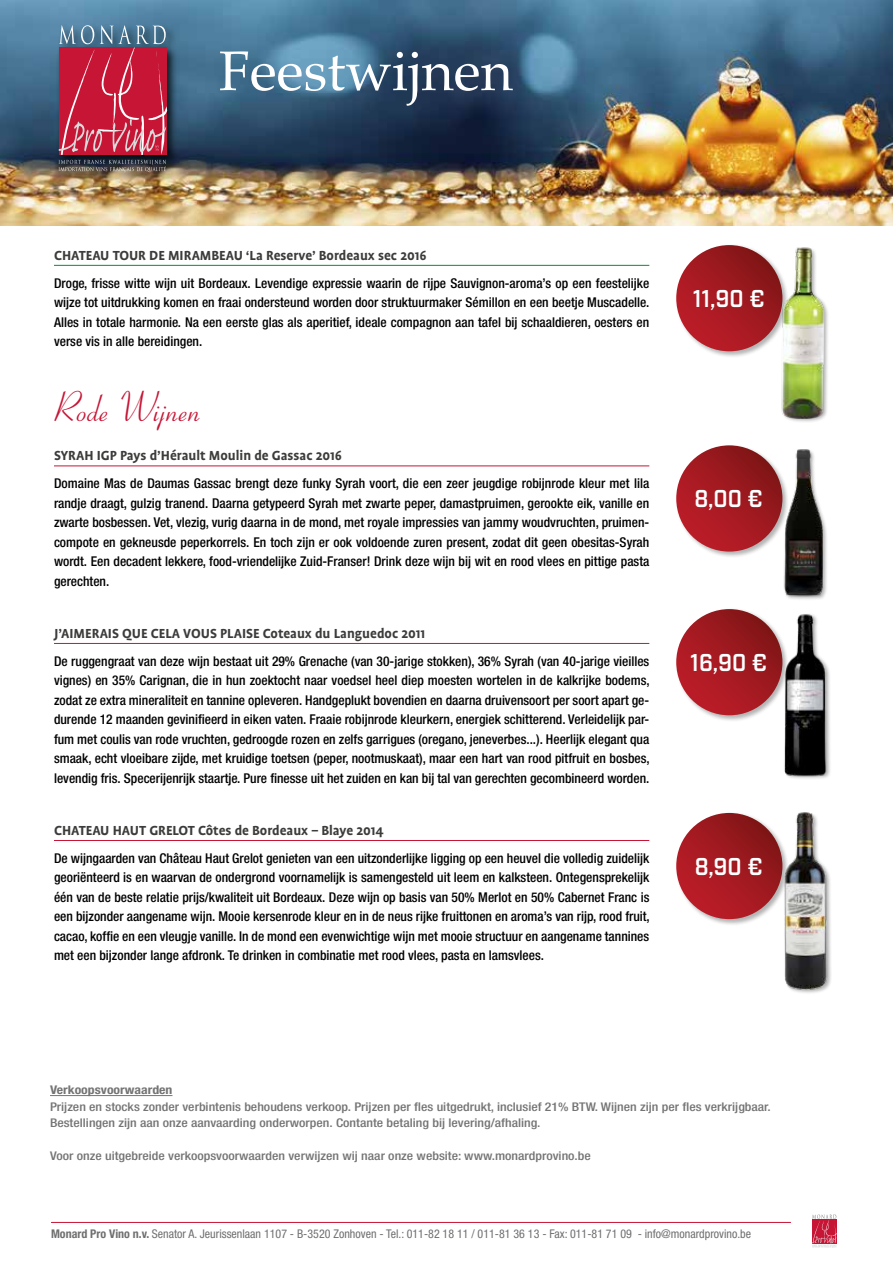
<style>
.page{position:relative;width:893px;height:1263px;background:#fff}
.page>*{position:absolute;margin:0;border:0;box-sizing:border-box;transform-origin:0 0}
.t1{font:55.8px "Palatino";color:#fff}
.t2{font:42px "Coronet LT Std";color:#c61535}
.t3{font:600 23.55px "Industry";color:#fff;scale:.95 1}
.t4{font:700 15px "Profile Pro";color:#3c3c3b}
.t5{font:500 condensed 13.5px/19.5px "Helvetica Neue LT Std";color:#000;text-align:justify}
.t6{font:500 condensed 12px/16.5px "Helvetica Neue LT Std";color:#757474;scale:1.15 1}
.t7{font:condensed 12px "Helvetica Neue LT Std";color:#706f6f}
.t8{font:700 condensed 12px "Helvetica Neue LT Std";color:#757474;scale:1.15 1}
.s1{font-weight:700}
</style>
<div class="page">
<hr style="left:51px;top:1222px;width:740px;height:1px;background:#c61535">
<svg style="left:812px;top:1214px;width:25px;height:33px"></svg>
<img style="left:0;top:0;width:893px;height:225px">
<div style="left:57px;top:23px;width:122px;height:160px;background:#000;opacity:.75"></div>
<svg style="left:59px;top:25px;width:108px;height:147px;background:#aa3e57"></svg>
<hr style="left:54px;top:265px;width:595px;height:1px;background:#008d3c">
<hr style="left:54px;top:466px;width:595px;height:1px;background:#c61535">
<hr style="left:54px;top:643px;width:595px;height:1px;background:#c61535">
<hr style="left:54px;top:840px;width:595px;height:1px;background:#c61535">
<div style="left:675px;top:244px;width:114px;height:114px;background:#000;opacity:.3"></div>
<div style="left:676px;top:245px;width:106px;height:106px;background:linear-gradient(to bottom,#971b1f,#bc1d28);border-radius:53px"></div>
<div style="left:675px;top:444px;width:114px;height:114px;background:#000;opacity:.3"></div>
<svg style="left:676px;top:445px;width:106px;height:107px;background:#a21c23"></svg>
<div style="left:675px;top:608px;width:114px;height:114px;background:#000;opacity:.3"></div>
<div style="left:676px;top:609px;width:106px;height:106px;background:linear-gradient(to bottom,#9b1d22,#bd1d29);border-radius:53px"></div>
<div style="left:675px;top:811px;width:114px;height:115px;background:#000;opacity:.3"></div>
<div style="left:676px;top:813px;width:106px;height:106px;background:linear-gradient(to bottom,#9a1a1f,#be202b);border-radius:53px"></div>
<img style="left:731px;top:244px;width:97px;height:178px">
<img style="left:774px;top:444px;width:53px;height:156px">
<img style="left:720px;top:609px;width:110px;height:170px">
<img style="left:719px;top:811px;width:112px;height:182px">
<hr style="left:50px;top:1095px;width:122px;height:1px;background:#757474">
<h1 class="t1" style="left:219px;top:25px;width:296px">Feestwijnen</h1>
<p class="t4" style="left:54px;top:246px;width:374px">CHATEAU TOUR DE MIRAMBEAU ‘La Reserve’ Bordeaux sec 2016</p>
<p class="t5" style="left:54px;top:273px;width:597px">Droge, frisse witte wijn uit Bordeaux. Levendige expressie waarin de rijpe Sauvignon-aroma’s op een feestelijke wijze tot uitdrukking komen en fraai ondersteund worden door struktuurmaker Sémillon en een beetje Muscadelle.<br>Alles in totale harmonie. Na een eerste glas als aperitief, ideale compagnon aan tafel bij schaaldieren, oesters en verse vis in alle bereidingen.</p>
<h2 class="t2" style="left:54px;top:382px;width:148px">Rode Wijnen</h2>
<p class="t4" style="left:54px;top:447px;width:289px">SYRAH IGP Pays d’Hérault Moulin de Gassac 2016</p>
<p class="t5" style="left:54px;top:474px;width:597px">Domaine Mas de Daumas Gassac brengt deze funky Syrah voort, die een zeer jeugdige robijnrode kleur met lila randje draagt, gulzig tranend. Daarna getypeerd Syrah met zwarte peper, damastpruimen, gerookte eik, vanille en zwarte bosbessen. Vet, vlezig, vurig daarna in de mond, met royale impressies van jammy woudvruchten, pruimen&shy;compote en gekneusde peperkorrels. En toch zijn er ook voldoende zuren present, zodat dit geen obesitas-Syrah wordt. Een decadent lekkere, food-vriendelijke Zuid-Franser! Drink deze wijn bij wit en rood vlees en pittige pasta gerechten.</p>
<p class="t4" style="left:54px;top:624px;width:373px">J’AIMERAIS QUE CELA VOUS PLAISE Coteaux du Languedoc 2011</p>
<p class="t5" style="left:54px;top:651px;width:597px">De ruggengraat van deze wijn bestaat uit 29% Grenache (van 30-jarige stokken), 36% Syrah (van 40-jarige vieilles vignes) en 35% Carignan, die in hun zoektocht naar voedsel heel diep moesten wortelen in de kalkrijke bodems, zodat ze extra mineraliteit en tannine opleveren. Handgeplukt bovendien en daarna druivensoort per soort apart ge&shy;durende 12 maanden gevinifieerd in eiken vaten. Fraaie robijnrode kleurkern, energiek schitterend. Verleidelijk par&shy;fum met coulis van rode vruchten, gedroogde rozen en zelfs garrigues (oregano, jeneverbes...). Heerlijk elegant qua smaak, echt vloeibare zijde, met kruidige toetsen (peper, nootmuskaat), maar een hart van rood pitfruit en bosbes, levendig fris. Specerijenrijk staartje. Pure finesse uit het zuiden en kan bij tal van gerechten gecombineerd worden.</p>
<p class="t4" style="left:54px;top:821px;width:331px">CHATEAU HAUT GRELOT Côtes de Bordeaux – Blaye 2014</p>
<p class="t5" style="left:54px;top:848px;width:597px">De wijngaarden van Château Haut Grelot genieten van een uitzonderlijke ligging op een heuvel die volledig zuidelijk georiënteerd is en waarvan de ondergrond voornamelijk is samengesteld uit leem en kalksteen. Ontegensprekelijk één van de beste relatie prijs/kwaliteit uit Bordeaux. Deze wijn op basis van 50% Merlot en 50% Cabernet Franc is een bijzonder aangename wijn. Mooie kersenrode kleur en in de neus rijke fruittonen en aroma’s van rijp, rood fruit, cacao, koffie en een vleugje vanille. In de mond een evenwichtige wijn met mooie structuur en aangename tannines met een bijzonder lange afdronk. Te drinken in combinatie met rood vlees, pasta en lamsvlees.</p>
<h3 class="t3" style="left:693px;top:284px;width:77px">11,90 €</h3>
<h3 class="t3" style="left:694px;top:485px;width:73px">8,00 €</h3>
<h3 class="t3" style="left:690px;top:648px;width:83px">16,90 €</h3>
<h3 class="t3" style="left:695px;top:852px;width:73px">8,90 €</h3>
<p class="t8" style="left:50px;top:1083px;width:108px">Verkoopsvoorwaarden</p>
<p class="t6" style="left:50px;top:1098px;width:628px">Prijzen en stocks zonder verbintenis behoudens verkoop. Prijzen per fles uitgedrukt, inclusief 21% BTW. Wijnen zijn per fles verkrijgbaar.<br>Bestellingen zijn aan onze aanvaarding onderworpen. Contante betaling bij levering/afhaling.</p>
<p class="t6" style="left:50px;top:1148px;width:472px">Voor onze uitgebreide verkoopsvoorwaarden verwijzen wij naar onze website: www.monardprovino.be</p>
<p class="t7" style="left:51px;top:1227px;width:702px"><span class="s1">Monard Pro Vino n.v.</span> Senator A. Jeurissenlaan 1107 - B-3520 Zonhoven - Tel.: 011-82 18 11 / 011-81 36 13 - Fax: 011-81 71 09 - info@monardprovino.be</p>
</div>
